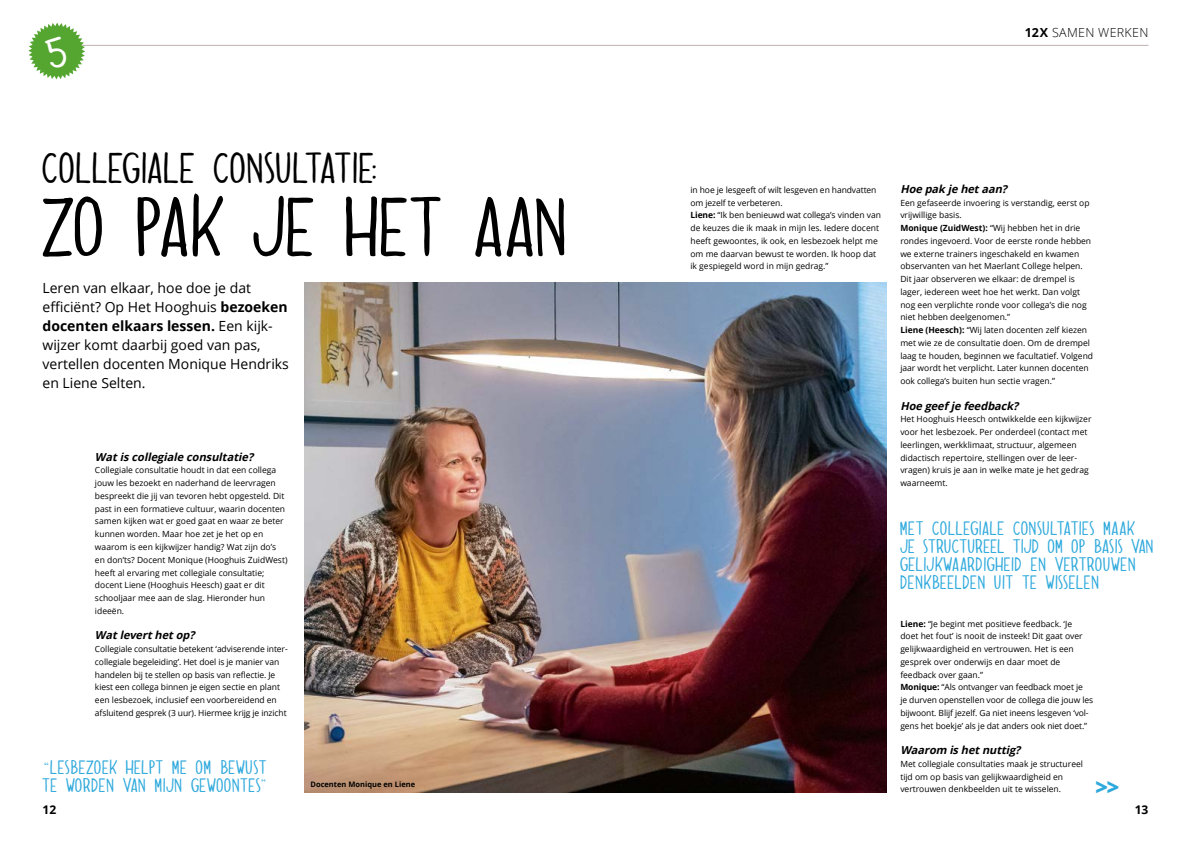
<style>
.page{position:relative;width:1191px;height:842px;background:#fff}
.page>*{position:absolute;margin:0;border:0;box-sizing:border-box;transform-origin:0 0}
.t1{font:68.8px "Dolce Caffe";letter-spacing:-.045em;color:#000}
.t2{font:35.5px "Dolce Caffe";letter-spacing:-.03em;color:#000}
.t3{font:800 22px "Open Sans";color:#2ea9dc}
.t4{font:16px/18px "Dolce Caffe";letter-spacing:-.005em;color:#2ea9dc}
.t5{font:14px/19px "Open Sans";color:#000}
.t6{font:300 12.5px "Open Sans";letter-spacing:.025em;color:#000}
.t7{font:700 12px "Open Sans";color:#000}
.t8{font:italic 700 11px "Open Sans";color:#000}
.t9{font:8.5px/12.8px "Open Sans";color:#000}
.t10{font:700 7.5px "Open Sans";color:#000}
.s1{font-weight:700}
</style>
<div class="page">
<hr style="left:43px;top:45px;width:1105px;height:1px;background:#beb1ac">
<img style="left:305px;top:282px;width:581px;height:510px">
<svg style="left:28px;top:23px;width:57px;height:56px"></svg>
<h2 class="t2" style="left:43px;top:143px;width:339px">COLLEGIALE CONSULTATIE:</h2>
<h1 class="t1" style="left:43px;top:180px;width:530px">ZO PAK JE HET AAN</h1>
<h3 class="t5" style="left:43px;top:278px;width:248px">Leren van elkaar, hoe doe je dat efficiënt? Op Het Hooghuis <span class="s1">bezoeken docenten elkaars lessen.</span> Een kijk&shy;wijzer komt daarbij goed van pas, vertellen docenten Monique Hendriks en Liene Selten.</h3>
<p class="t8" style="left:95px;top:449px;width:163px">Watiscollegiale consultatie?</p>
<p class="t9" style="left:95px;top:464px;width:194px">Collegiale consultatie houdt in dat een collega jouw les bezoekt en naderhand de leervragen bespreekt die jij van tevoren hebt opgesteld. Dit past in een formatieve cultuur, waarin docenten samen kijken wat er goed gaat en waar ze beter kunnen worden. Maar hoe zet je het op en waarom is een kijkwijzer handig? Wat zijn do’s en don’ts? Docent Monique (Hooghuis ZuidWest) heeft al ervaring met collegiale consultatie; docent Liene (Hooghuis Heesch) gaat er dit schooljaar mee aan de slag. Hieronder hun ideeën.</p>
<p class="t8" style="left:95px;top:627px;width:104px">Watleverthetop?</p>
<p class="t9" style="left:95px;top:642px;width:194px">Collegiale consultatie betekent ‘adviserende inter&shy;collegiale begeleiding’. Het doel is je manier van handelen bij te stellen op basis van reflectie. Je kiest een collega binnen je eigen sectie en plant een lesbezoek, inclusief een voorbereidend en afsluitend gesprek (3 uur). Hiermee krijg je inzicht</p>
<h3 class="t4" style="left:43px;top:758px;width:227px">“LESBEZOEK HELPT ME OM BEWUST<br>TE WORDEN VAN MIJN GEWOONTES”</h3>
<p class="t10" style="left:310px;top:779px;width:106px">Docenten Monique en Liene</p>
<h3 class="t6" style="left:1025px;top:24px;width:125px"><span class="s1">12X</span> SAMEN WERKEN</h3>
<p class="t9" style="left:690px;top:183px;width:192px">in hoe je lesgeeft of wilt lesgeven en handvatten om jezelf te verbeteren.<br><span class="s1">Liene:</span> “Ik ben benieuwd wat collega’s vinden van de keuzes die ik maak in mijn les. Iedere docent heeft gewoontes, ik ook, en lesbezoek helpt me om me daarvan bewust te worden. Ik hoop dat ik gespiegeld word in mijn gedrag.”</p>
<p class="t8" style="left:900px;top:181px;width:111px">Hoe pak je hetaan?</p>
<p class="t9" style="left:900px;top:196px;width:194px">Een gefaseerde invoering is verstandig, eerst op vrijwillige basis.<br><span class="s1">Monique (ZuidWest):</span> “Wij hebben het in drie rondes ingevoerd. Voor de eerste ronde hebben we externe trainers ingeschakeld en kwamen observanten van het Maerlant College helpen.<br>Dit jaar observeren we elkaar: de drempel is lager, iedereen weet hoe het werkt. Dan volgt nog een verplichte ronde voor collega’s die nog niet hebben deelgenomen.”<br><span class="s1">Liene (Heesch):</span> “Wij laten docenten zelf kiezen met wie ze de consultatie doen. Om de drempel laag te houden, beginnen we facultatief. Volgend jaar wordt het verplicht. Later kunnen docenten ook collega’s buiten hun sectie vragen.”</p>
<p class="t8" style="left:900px;top:398px;width:123px">Hoe geefje feedback?</p>
<p class="t9" style="left:900px;top:413px;width:193px">Het Hooghuis Heesch ontwikkelde een kijkwijzer voor het lesbezoek. Per onderdeel (contact met leerlingen, werkklimaat, structuur, algemeen didactisch repertoire, stellingen over de leer&shy;vragen) kruis je aan in welke mate je het gedrag waarneemt.</p>
<h3 class="t4" style="left:900px;top:519px;width:256px">MET COLLEGIALE CONSULTATIES MAAK<br>JE STRUCTUREEL TIJD OM OP BASIS VAN<br>GELIJKWAARDIGHEID EN VERTROUWEN<br>DENKBEELDEN UIT TE WISSELEN</h3>
<p class="t9" style="left:900px;top:617px;width:194px"><span class="s1">Liene:</span> “Je begint met positieve feedback. ‘Je<br>doet het fout’ is nooit de insteek! Dit gaat over gelijkwaardigheid en vertrouwen. Het is een gesprek over onderwijs en daar moet de feedback over gaan.”<br><span class="s1">Monique:</span> “Als ontvanger van feedback moet je<br>je durven openstellen voor de collega die jouw les bijwoont. Blijf jezelf. Ga niet ineens lesgeven ‘vol&shy;gens het boekje’ als je dat anders ook niet doet.”</p>
<p class="t8" style="left:900px;top:742px;width:125px">Waarom ishetnuttig?</p>
<p class="t9" style="left:900px;top:757px;width:184px">Met collegiale consultaties maak je structureel tijd om op basis van gelijkwaardigheid en vertrouwen denkbeelden uit te wisselen.</p>
<h3 class="t3" style="left:1095px;top:770px;width:26px">&gt;&gt;</h3>
<h3 class="t7" style="left:43px;top:801px;width:15px">12</h3>
<h3 class="t7" style="left:1134px;top:801px;width:15px">13</h3>
</div>
